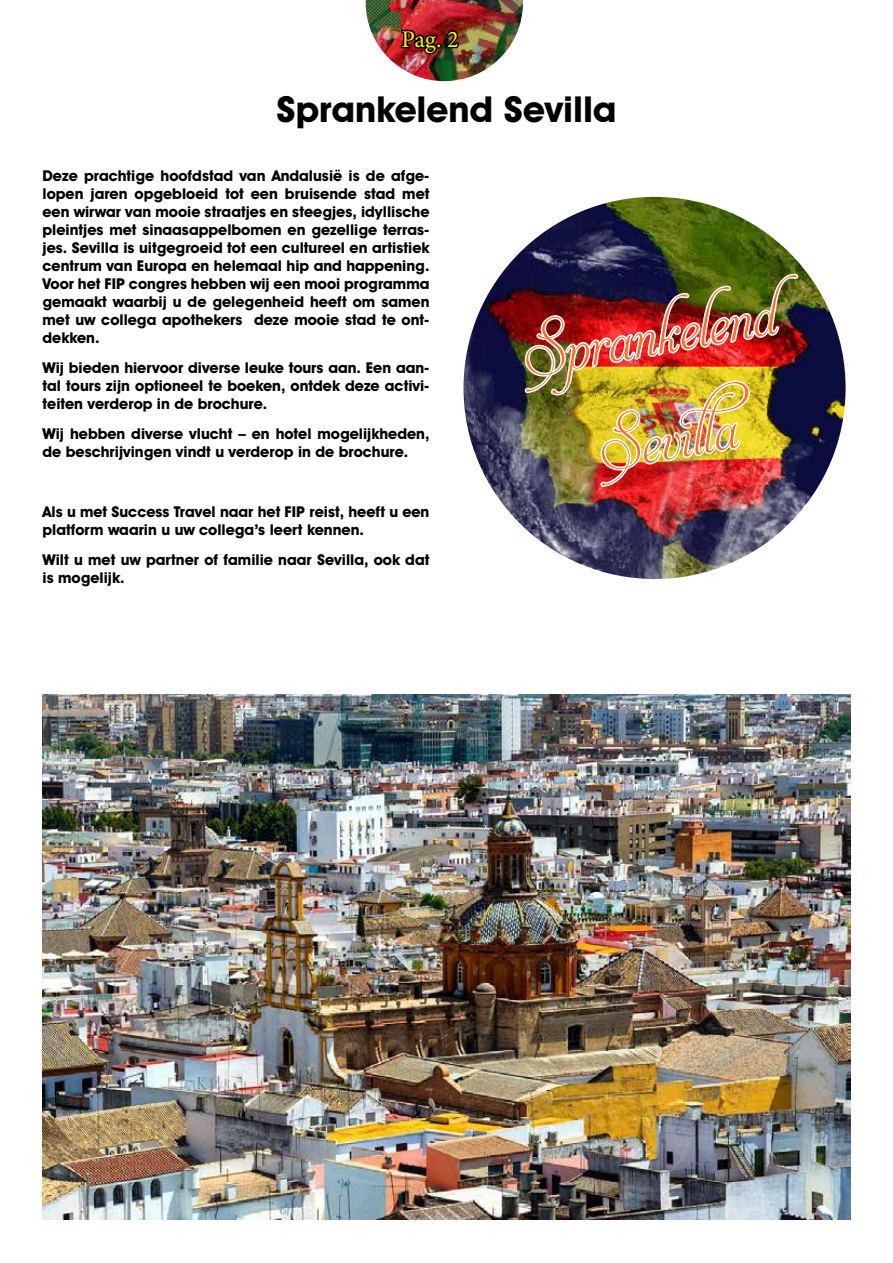
<style>
.page{position:relative;width:893px;height:1263px;background:#fff}
.page>*{position:absolute;margin:0;border:0;box-sizing:border-box;transform-origin:0 0}
.t1{font:45.9px "Aphrodite Slim Text";color:#ff6c2c}
.t2{font:700 36px "Avant Garde IT Cby BT";color:#000}
.t3{font:24px "Minion Pro";color:#fff200}
.t4{font:700 15px/18px "Avant Garde IT Cby BT";color:#000}
</style>
<div class="page">
<img style="left:366px;top:0;width:157px;height:81px">
<img style="left:43px;top:694px;width:807px;height:525px">
<img style="left:463px;top:197px;width:383px;height:382px;border-radius:191px">
<img style="left:521px;top:272px;width:279px;height:216px">
<h3 class="t3" style="left:401px;top:25px;width:59px">Pag. 2</h3>
<h2 class="t2" style="left:276px;top:88px;width:341px">Sprankelend Sevilla</h2>
<p class="t4" style="left:43px;top:167px;width:388px;text-align:justify">Deze prachtige hoofdstad van Andalusië is de afge&shy;lopen jaren opgebloeid tot een bruisende stad met een wirwar van mooie straatjes en steegjes, idyllische pleintjes met sinaasappelbomen en gezellige terras&shy;jes. Sevilla is uitgegroeid tot een cultureel en artistiek centrum van Europa en helemaal hip and happening.<br>Voor het FIP congres hebben wij een mooi programma gemaakt waarbij u de gelegenheid heeft om samen met uw collega apothekers deze mooie stad te ont&shy;dekken.</p>
<p class="t4" style="left:43px;top:359px;width:388px;text-align:justify">Wij bieden hiervoor diverse leuke tours aan. Een aan&shy;tal tours zijn optioneel te boeken, ontdek deze activi&shy;teiten verderop in de brochure.</p>
<p class="t4" style="left:43px;top:425px;width:388px">Wij hebben diverse vlucht – en hotel mogelijkheden, de beschrijvingen vindt u verderop in de brochure.</p>
<p class="t4" style="left:43px;top:503px;width:388px">Als u met Success Travel naar het FIP reist, heeft u een platform waarin u uw collega’s leert kennen.</p>
<p class="t4" style="left:43px;top:551px;width:388px">Wilt u met uw partner of familie naar Sevilla, ook dat is mogelijk.</p>
<h1 class="t1" style="left:517px;top:336px;width:260px;rotate:-10deg">Sprankelend</h1>
<h1 class="t1" style="left:593px;top:429px;width:144px;rotate:-10deg">Sevil la</h1>
</div>
